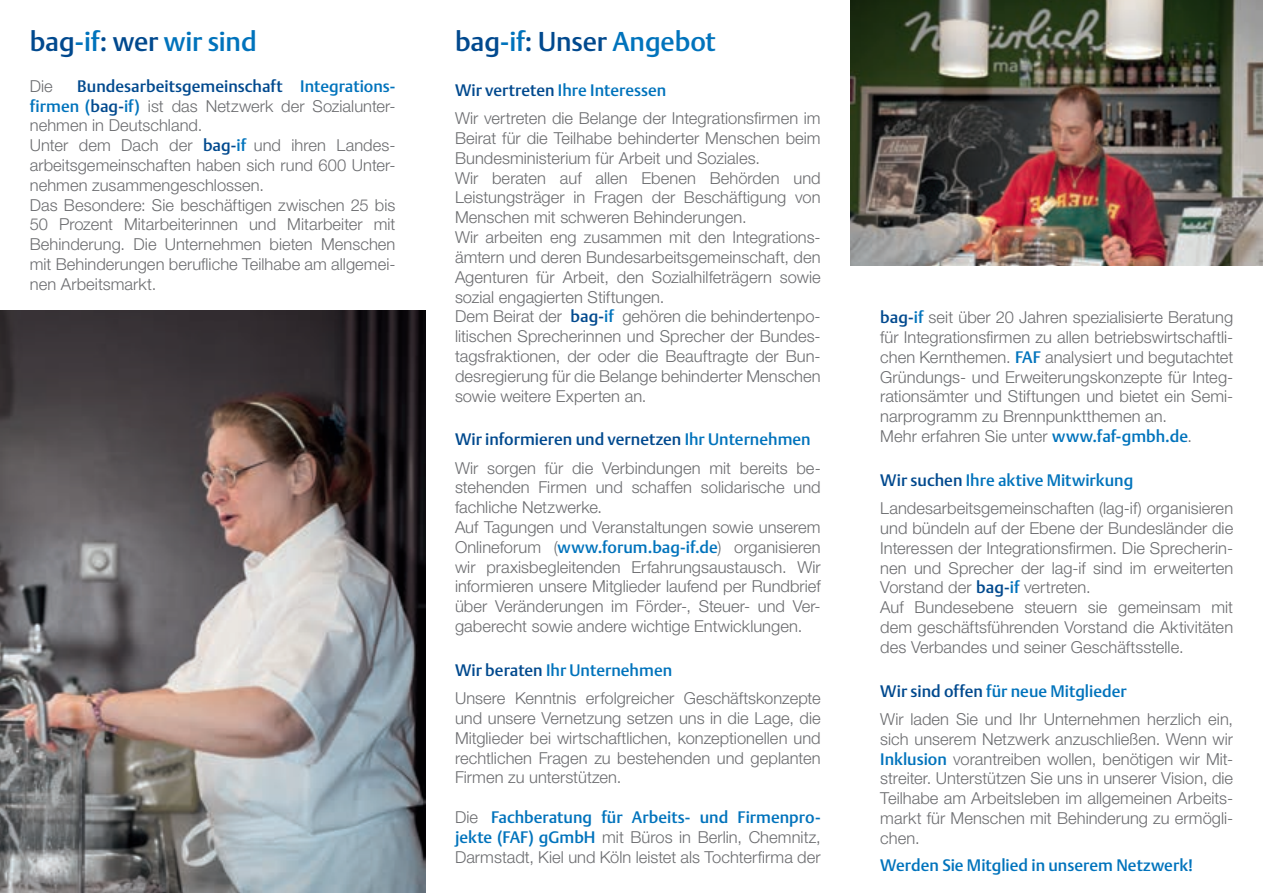
<style>
.page{position:relative;width:1263px;height:893px;background:#fff}
.page>*{position:absolute;margin:0;border:0;box-sizing:border-box;transform-origin:0 0}
.t1{font:500 27px "DTL Argo T";letter-spacing:-.005em;color:#0073bc}
.t2{font:300 16.5px/19.8px "Helvetica Neue LT Std";letter-spacing:.005em;color:#6c6d70}
.t3{font:500 16.5px "DTL Argo T";color:#0073bc}
.t4{font:500 16.5px "DTL Argo T";color:#01498e}
.s1{color:#01498e}
.s2{color:#0073bc}
.s3{font-family:"DTL Argo T";font-weight:500;color:#0073bc}
.s4{font-family:"DTL Argo T";font-weight:500;color:#01498e}
.s5{font-family:"Helvetica Neue LT Std";font-weight:300;color:#6c6d70}
</style>
<div class="page">
<img style="left:850px;top:0;width:413px;height:266px">
<img style="left:0;top:310px;width:425px;height:583px">
<h1 class="t1" style="left:30px;top:25px;width:228px"><span class="s1">bag</span>-if<span class="s1">: wer</span> wir sind</h1>
<p class="t2" style="left:30px;top:76px;width:25px">Die</p>
<p class="t4" style="left:77px;top:76px;width:320px">Bundesarbeitsgemeinschaft <span class="s2">Integrations-</span></p>
<p class="t2" style="left:30px;top:95px;width:367px"><span class="s3">firmen (</span><span class="s4">bag-</span><span class="s3">if)</span> ist das Netzwerk der Sozialunter&shy;nehmen in Deutschland.<br>Unter dem Dach der <span class="s4">bag-</span><span class="s3">if</span> und ihren Landes&shy;arbeitsgemeinschaften haben sich rund 600 Unter&shy;nehmen zusammengeschlossen.<br>Das Besondere: Sie beschäftigen zwischen 25 bis 50 Prozent Mitarbeiterinnen und Mitarbeiter mit Behinderung. Die Unternehmen bieten Menschen mit Behinderungen berufliche Teilhabe am allgemei&shy;nen Arbeitsmarkt.</p>
<h1 class="t1" style="left:455px;top:25px;width:262px"><span class="s1">bag</span>-if<span class="s1">: Unser</span> Angebot</h1>
<p class="t3" style="left:455px;top:80px;width:213px"><span class="s1">Wir vertreten</span> Ihre Interessen</p>
<p class="t2" style="left:455px;top:108px;width:367px">Wir vertreten die Belange der Integrationsfirmen im Beirat für die Teilhabe behinderter Menschen beim Bundesministerium für Arbeit und Soziales.<br>Wir beraten auf allen Ebenen Behörden und Leistungsträger in Fragen der Beschäftigung von Menschen mit schweren Behinderungen.<br>Wir arbeiten eng zusammen mit den Integrations&shy;ämtern und deren Bundesarbeitsgemeinschaft, den Agenturen für Arbeit, den Sozialhilfeträgern sowie sozial engagierten Stiftungen.<br>Dem Beirat der <span class="s4">bag-</span><span class="s3">if</span> gehören die behindertenpo&shy;litischen Sprecherinnen und Sprecher der Bundes&shy;tagsfraktionen, der oder die Beauftragte der Bun&shy;desregierung für die Belange behinderter Menschen sowie weitere Experten an.</p>
<p class="t4" style="left:455px;top:430px;width:357px">Wir informieren und vernetzen <span class="s2">Ihr Unternehmen</span></p>
<p class="t2" style="left:455px;top:458px;width:367px">Wir sorgen für die Verbindungen mit bereits be&shy;stehenden Firmen und schaffen solidarische und fachliche Netzwerke.<br>Auf Tagungen und Veranstaltungen sowie unserem Onlineforum (<span class="s3">www.forum.bag-if.de</span>) organisieren wir praxisbegleitenden Erfahrungsaustausch. Wir informieren unsere Mitglieder laufend per Rundbrief über Veränderungen im Förder-, Steuer- und Ver&shy;gaberecht sowie andere wichtige Entwicklungen.</p>
<p class="t3" style="left:455px;top:660px;width:219px"><span class="s1">Wir beraten</span> Ihr Unternehmen</p>
<p class="t2" style="left:455px;top:688px;width:367px;text-align:justify">Unsere Kenntnis erfolgreicher Geschäftskonzepte und unsere Vernetzung setzen uns in die Lage, die Mitglieder bei wirtschaftlichen, konzeptionellen und rechtlichen Fragen zu bestehenden und geplanten Firmen zu unterstützen.</p>
<p class="t3" style="left:455px;top:807px;width:367px"><span class="s5">Die</span> Fachberatung für Arbeits- und Firmenpro-</p>
<p class="t2" style="left:455px;top:827px;width:367px"><span class="s3">jekte (FAF) gGmbH</span> mit Büros in Berlin, Chemnitz,<br>Darmstadt, Kiel und Köln leistet als Tochterfirma der</p>
<p class="t2" style="left:880px;top:307px;width:354px"><span class="s4">bag-</span><span class="s3">if</span> seit über 20 Jahren spezialisierte Beratung für Integrationsfirmen zu allen betriebswirtschaftli&shy;chen Kernthemen. <span class="s3">FAF</span> analysiert und begutachtet Gründungs- und Erweiterungskonzepte für Integ&shy;rationsämter und Stiftungen und bietet ein Semi&shy;narprogramm zu Brennpunktthemen an.<br>Mehr erfahren Sie unter <span class="s3">www.faf-gmbh.de</span>.</p>
<p class="t3" style="left:880px;top:470px;width:255px"><span class="s1">Wir suchen</span> Ihre aktive Mitwirkung</p>
<p class="t2" style="left:880px;top:498px;width:354px">Landesarbeitsgemeinschaften (lag-if) organisieren und bündeln auf der Ebene der Bundesländer die Interessen der Integrationsfirmen. Die Sprecherin&shy;nen und Sprecher der lag-if sind im erweiterten Vorstand der <span class="s4">bag-</span><span class="s3">if</span> vertreten.<br>Auf Bundesebene steuern sie gemeinsam mit dem geschäftsführenden Vorstand die Aktivitäten des Verbandes und seiner Geschäftsstelle.</p>
<p class="t3" style="left:880px;top:681px;width:248px"><span class="s1">Wir sind offen</span> für neue Mitglieder</p>
<p class="t2" style="left:880px;top:709px;width:354px;text-align:justify">Wir laden Sie und Ihr Unternehmen herzlich ein, sich unserem Netzwerk anzuschließen. Wenn wir <span class="s3">Inklusion</span> vorantreiben wollen, benötigen wir Mit&shy;streiter. Unterstützen Sie uns in unserer Vision, die Teilhabe am Arbeitsleben im allgemeinen Arbeits&shy;markt für Menschen mit Behinderung zu ermögli&shy;chen.</p>
<p class="t3" style="left:880px;top:855px;width:314px">Werden Sie Mitglied in unserem Netzwerk!</p>
</div>
